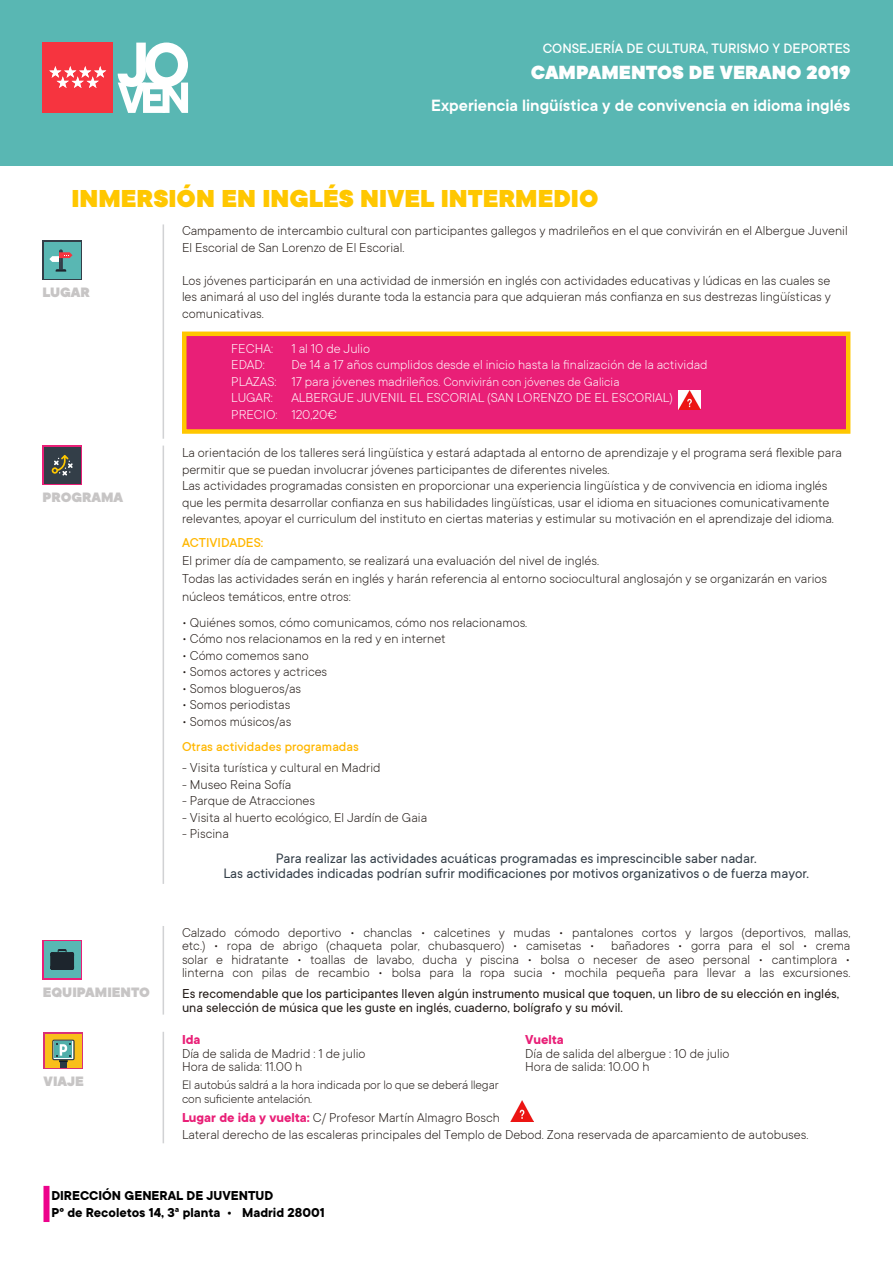
<style>
.page{position:relative;width:893px;height:1263px;background:#fff}
.page>*{position:absolute;margin:0;border:0;box-sizing:border-box;transform-origin:0 0}
.t1{font:900 27px "TT Commons";color:#ffc700}
.t2{font:900 21px "TT Commons";color:#fff}
.t3{font:600 18px "TT Commons";color:#fff}
.t4{font:15px "TT Commons";color:#333e48}
.t5{font:500 15px "TT Commons";color:#fff}
.t6{font:900 15px "TT Commons";color:#c7c5c5}
.t7{font:300 14.25px/16.5px "TT Commons";color:#211915}
.t8{font:300 14.25px "TT Commons";color:#fff}
.t9{font:14.25px/13.5px "TT Commons";color:#211915}
.t10{font:700 14.25px "TT Commons";color:#000}
.t11{font:500 14.25px "TT Commons";color:#ffb700}
.t12{font:700 14.25px "TT Commons";color:#e91f77}
.t13{font:300 13.5px "TT Commons";letter-spacing:-.01em;color:#211915}
.s1{font-size:13.5px}
.s2{font-weight:700;color:#e91f77}
</style>
<div class="page">
<div style="left:0;top:0;width:893px;height:166px;background:#59b7b3"></div>
<div style="left:182px;top:332px;width:668px;height:102px;background:#e91f77;border:4px solid #ffc700"></div>
<div style="left:43px;top:240px;width:39px;height:40px;background:linear-gradient(to right,#59b7b3,#59b7b3)"></div>
<div style="left:44px;top:242px;width:36px;height:36px;background:#59b7b3"></div>
<svg style="left:49px;top:249px;width:24px;height:23px"></svg>
<div style="left:43px;top:1186px;width:6px;height:36px;background:#ed028c"></div>
<div style="left:43px;top:1033px;width:40px;height:36px;background:linear-gradient(to bottom,#f9bf1a,#f9bf1a)"></div>
<div style="left:45px;top:1034px;width:36px;height:33px;background:#f9bf1a"></div>
<div style="left:52px;top:1040px;width:23px;height:20px;background:#737e85;border-radius:2px"></div>
<div style="left:53px;top:1041px;width:20px;height:18px;background:#51afaa"></div>
<svg style="left:56px;top:1043px;width:15px;height:25px"></svg>
<img style="left:679px;top:390px;width:22px;height:20px">
<hr style="left:163px;top:224px;width:1px;height:215px;background:#d1d2d4">
<hr style="left:163px;top:446px;width:1px;height:438px;background:#d1d2d4">
<div style="left:43px;top:446px;width:39px;height:39px;background:#333e48"></div>
<svg style="left:52px;top:455px;width:21px;height:20px"></svg>
<div style="left:43px;top:940px;width:39px;height:39px;background:#59b7b3"></div>
<svg style="left:50px;top:949px;width:24px;height:21px"></svg>
<hr style="left:163px;top:926px;width:1px;height:88px;background:#d1d2d4">
<hr style="left:163px;top:1032px;width:1px;height:111px;background:#d1d2d4">
<img style="left:510px;top:1101px;width:24px;height:21px">
<div style="left:43px;top:43px;width:70px;height:70px;background:#f6343f"></div>
<svg style="left:118px;top:43px;width:70px;height:70px"></svg>
<svg style="left:49px;top:66px;width:57px;height:22px"></svg>
<p class="t5" style="left:543px;top:40px;width:309px">CONSEJERÍA DE CULTURA, TURISMO Y DEPORTES</p>
<p class="t2" style="left:531px;top:61px;width:321px">CAMPAMENTOS DE VERANO 2019</p>
<p class="t3" style="left:431px;top:96px;width:421px">Experiencia lingüística y de convivencia en idioma inglés</p>
<p class="t1" style="left:72px;top:183px;width:528px">INMERSIÓN EN INGLÉS NIVEL INTERMEDIO</p>
<p class="t6" style="left:43px;top:284px;width:49px">LUGAR</p>
<p class="t6" style="left:43px;top:489px;width:82px">PROGRAMA</p>
<p class="t6" style="left:43px;top:983px;width:109px">EQUIPAMIENTO</p>
<p class="t6" style="left:44px;top:1073px;width:42px">VIAJE</p>
<p class="t7" style="left:182px;top:222px;width:667px">Campamento de intercambio cultural con participantes gallegos y madrileños en el que convivirán en el Albergue Juvenil<br>El Escorial de San Lorenzo de El Escorial.</p>
<p class="t7" style="left:182px;top:272px;width:650px;text-align:justify">Los jóvenes participarán en una actividad de inmersión en inglés con actividades educativas y lúdicas en las cuales se les animará al uso del inglés durante toda la estancia para que adquieran más confianza en sus destrezas lingüísticas y comunicativas.</p>
<p class="t8" style="left:231px;top:340px;width:43px">FECHA:</p>
<p class="t8" style="left:291px;top:340px;width:80px">1 al 10 de Julio</p>
<p class="t8" style="left:231px;top:357px;width:35px">EDAD:</p>
<p class="t8" style="left:291px;top:357px;width:418px">De 14 a 17 años cumplidos desde el inicio hasta la finalización de la actividad</p>
<p class="t8" style="left:231px;top:373px;width:390px">PLAZAS: 17 para jóvenes madrileños. <span class="s1">Convivirán con jóvenes de Galicia</span></p>
<p class="t8" style="left:231px;top:390px;width:43px">LUGAR:</p>
<p class="t8" style="left:291px;top:390px;width:383px">ALBERGUE JUVENIL EL ESCORIAL (SAN LORENZO DE EL ESCORIAL)</p>
<p class="t8" style="left:231px;top:406px;width:107px">PRECIO: 120,20€</p>
<p class="t7" style="left:182px;top:445px;width:661px">La orientación de los talleres será lingüística y estará adaptada al entorno de aprendizaje y el programa será flexible para permitir que se puedan involucrar jóvenes participantes de diferentes niveles.</p>
<p class="t7" style="left:182px;top:478px;width:653px">Las actividades programadas consisten en proporcionar una experiencia lingüística y de convivencia en idioma inglés que les permita desarrollar confianza en sus habilidades lingüísticas, usar el idioma en situaciones comunicativamente relevantes, apoyar el curriculum del instituto en ciertas materias y estimular su motivación en el aprendizaje del idioma.</p>
<p class="t11" style="left:182px;top:535px;width:83px">ACTIVIDADES:</p>
<p class="t7" style="left:182px;top:553px;width:419px">El primer día de campamento, se realizará una evaluación del nivel de inglés.</p>
<p class="t7" style="left:182px;top:570px;width:647px;line-height:18px">Todas las actividades serán en inglés y harán referencia al entorno sociocultural anglosajón y se organizarán en varios núcleos temáticos, entre otros:</p>
<p class="t7" style="left:182px;top:614px;width:347px">• Quiénes somos, cómo comunicamos, cómo nos relacionamos.</p>
<p class="t7" style="left:182px;top:631px;width:265px">• Cómo nos relacionamos en la red y en internet</p>
<p class="t7" style="left:182px;top:647px;width:128px">• Cómo comemos sano</p>
<p class="t7" style="left:182px;top:664px;width:147px">• Somos actores y actrices</p>
<p class="t7" style="left:182px;top:680px;width:121px">• Somos blogueros/as</p>
<p class="t7" style="left:182px;top:697px;width:110px">• Somos periodistas</p>
<p class="t7" style="left:182px;top:713px;width:111px">• Somos músicos/as</p>
<p class="t11" style="left:182px;top:739px;width:178px">Otras actividades programadas</p>
<p class="t7" style="left:182px;top:760px;width:200px">- Visita turística y cultural en Madrid</p>
<p class="t7" style="left:182px;top:776px;width:111px">- Museo Reina Sofía</p>
<p class="t7" style="left:182px;top:793px;width:135px">- Parque de Atracciones</p>
<p class="t7" style="left:182px;top:809px;width:247px">- Visita al huerto ecológico, El Jardín de Gaia</p>
<p class="t7" style="left:182px;top:826px;width:48px">- Piscina</p>
<p class="t4" style="left:276px;top:850px;width:483px">Para realizar las actividades acuáticas programadas es imprescincible saber nadar.</p>
<p class="t4" style="left:223px;top:865px;width:587px">Las actividades indicadas podrían sufrir modificaciones por motivos organizativos o de fuerza mayor.</p>
<p class="t7" style="left:182px;top:925px;width:670px;line-height:13.5px;text-align:justify">Calzado cómodo deportivo • chanclas • calcetines y mudas • pantalones cortos y largos (deportivos, mallas, etc.) • ropa de abrigo (chaqueta polar, chubasquero) • camisetas • bañadores • gorra para el sol • crema solar e hidratante • toallas de lavabo, ducha y piscina • bolsa o neceser de aseo personal • cantimplora • linterna con pilas de recambio • bolsa para la ropa sucia • mochila pequeña para llevar a las excursiones.</p>
<p class="t9" style="left:182px;top:987px;width:659px">Es recomendable que los participantes lleven algún instrumento musical que toquen, un libro de su elección en inglés, una selección de música que les guste en inglés, cuaderno, bolígrafo y su móvil.</p>
<p class="t12" style="left:182px;top:1032px;width:20px">Ida</p>
<p class="t7" style="left:182px;top:1045px;width:185px">Día de salida de Madrid : 1 de julio</p>
<p class="t7" style="left:182px;top:1059px;width:122px">Hora de salida: 11.00 h</p>
<p class="t13" style="left:182px;top:1078px;width:318px">El autobús saldrá a la hora indicada por lo que se deberá llegar</p>
<p class="t13" style="left:182px;top:1091px;width:132px">con suficiente antelación.</p>
<p class="t12" style="left:525px;top:1032px;width:40px">Vuelta</p>
<p class="t7" style="left:525px;top:1045px;width:206px">Día de salida del albergue : 10 de julio</p>
<p class="t7" style="left:525px;top:1059px;width:126px">Hora de salida: 10.00 h</p>
<p class="t7" style="left:182px;top:1109px;width:319px"><span class="s2">Lugar de ida y vuelta:</span> C/ Profesor Martín Almagro Bosch</p>
<p class="t7" style="left:182px;top:1126px;width:628px">Lateral derecho de las escaleras principales del Templo de Debod. Zona reservada de aparcamiento de autobuses.</p>
<p class="t10" style="left:51px;top:1188px;width:223px">DIRECCIÓN GENERAL DE JUVENTUD</p>
<p class="t10" style="left:51px;top:1205px;width:275px">Pº de Recoletos 14, 3ª planta • Madrid 28001</p>
</div>
